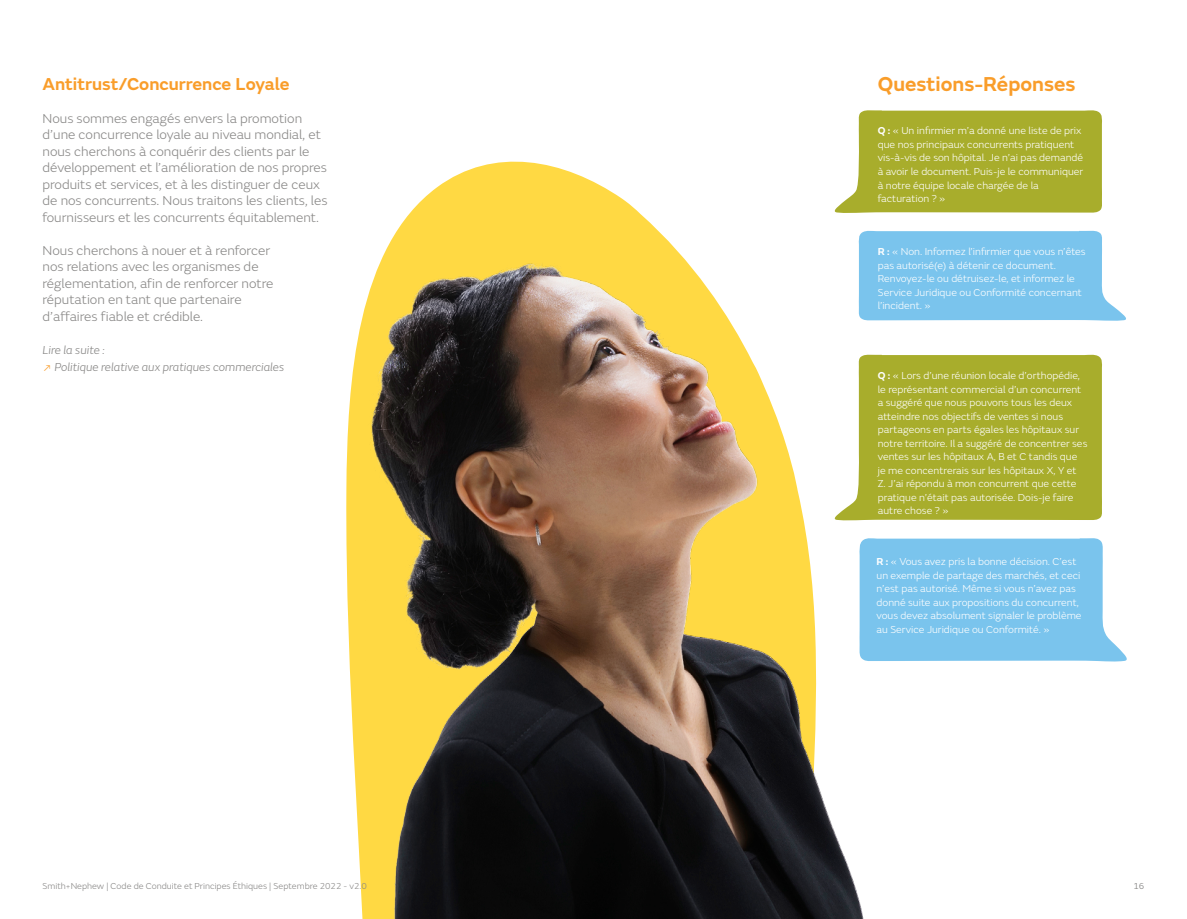
<style>
.page{position:relative;width:1187px;height:919px;background:#fff}
.page>*{position:absolute;margin:0;border:0;box-sizing:border-box;transform-origin:0 0}
.t1{font:600 21px "FS Emeric";color:#f99d2a}
.t2{font:600 18px "FS Emeric";color:#f99d2a}
.t3{font:300 13.5px/16.5px "FS Emeric";color:#888786}
.t4{font:italic 300 12px/16.5px "FS Emeric";color:#888786}
.t5{font:300 10.5px/13.5px "FS Emeric";color:#fff}
.t6{font:300 9px "FS Emeric";color:#888786}
.t7{font:9px "FS Emeric";color:#888786}
.s1{color:#f99d2a}
.s2{font-weight:600}
</style>
<div class="page">
<svg style="left:436px;top:161px;width:169px;height:27px;fill:#ffd943"></svg>
<img style="left:346px;top:188px;width:518px;height:730px">
<svg style="left:832px;top:110px;width:270px;height:103px;background:#b1b543"></svg>
<svg style="left:857px;top:230px;width:269px;height:91px;background:#87caee"></svg>
<svg style="left:832px;top:354px;width:270px;height:166px;background:#b0b541"></svg>
<svg style="left:858px;top:537px;width:269px;height:125px;background:#88caee"></svg>
<h2 class="t2" style="left:43px;top:70px;width:248px">Antitrust/Concurrence Loyale</h2>
<p class="t3" style="left:43px;top:109px;width:286px">Nous sommes engagés envers la promotion d’une concurrence loyale au niveau mondial, et nous cherchons à conquérir des clients par le développement et l’amélioration de nos propres produits et services, et à les distinguer de ceux de nos concurrents. Nous traitons les clients, les fournisseurs et les concurrents équitablement.</p>
<p class="t3" style="left:43px;top:241px;width:232px">Nous cherchons à nouer et à renforcer nos relations avec les organismes de réglementation, afin de renforcer notre réputation en tant que partenaire d’affaires fiable et crédible.</p>
<p class="t4" style="left:43px;top:341px;width:243px">Lire la suite :<br><span class="s1">↗</span> Politique relative aux pratiques commerciales</p>
<h1 class="t1" style="left:877px;top:68px;width:199px">Questions-Réponses</h1>
<p class="t5" style="left:877px;top:124px;width:207px"><span class="s2">Q :</span> « Un infirmier m’a donné une liste de prix que nos principaux concurrents pratiquent vis-à-vis de son hôpital. Je n’ai pas demandé à avoir le document. Puis-je le communiquer à notre équipe locale chargée de la facturation ? »</p>
<p class="t5" style="left:877px;top:244px;width:209px"><span class="s2">R :</span> « Non. Informez l’infirmier que vous n’êtes pas autorisé(e) à détenir ce document.<br>Renvoyez-le ou détruisez-le, et informez le Service Juridique ou Conformité concernant l’incident. »</p>
<p class="t5" style="left:877px;top:368px;width:211px"><span class="s2">Q :</span> « Lors d’une réunion locale d’orthopédie, le représentant commercial d’un concurrent a suggéré que nous pouvons tous les deux atteindre nos objectifs de ventes si nous partageons en parts égales les hôpitaux sur notre territoire. Il a suggéré de concentrer ses ventes sur les hôpitaux A, B et C tandis que je me concentrerais sur les hôpitaux X, Y et<br>Z. J’ai répondu à mon concurrent que cette pratique n’était pas autorisée. Dois-je faire autre chose ? »</p>
<p class="t5" style="left:876px;top:554px;width:206px"><span class="s2">R :</span> « Vous avez pris la bonne décision. C’est un exemple de partage des marchés, et ceci n’est pas autorisé. Même si vous n’avez pas donné suite aux propositions du concurrent, vous devez absolument signaler le problème au Service Juridique ou Conformité. »</p>
<p class="t6" style="left:43px;top:879px;width:326px">Smith+Nephew | Code de Conduite et Principes Éthiques | Septembre 2022 - v2.0</p>
<p class="t7" style="left:1133px;top:879px;width:12px">16</p>
</div>
